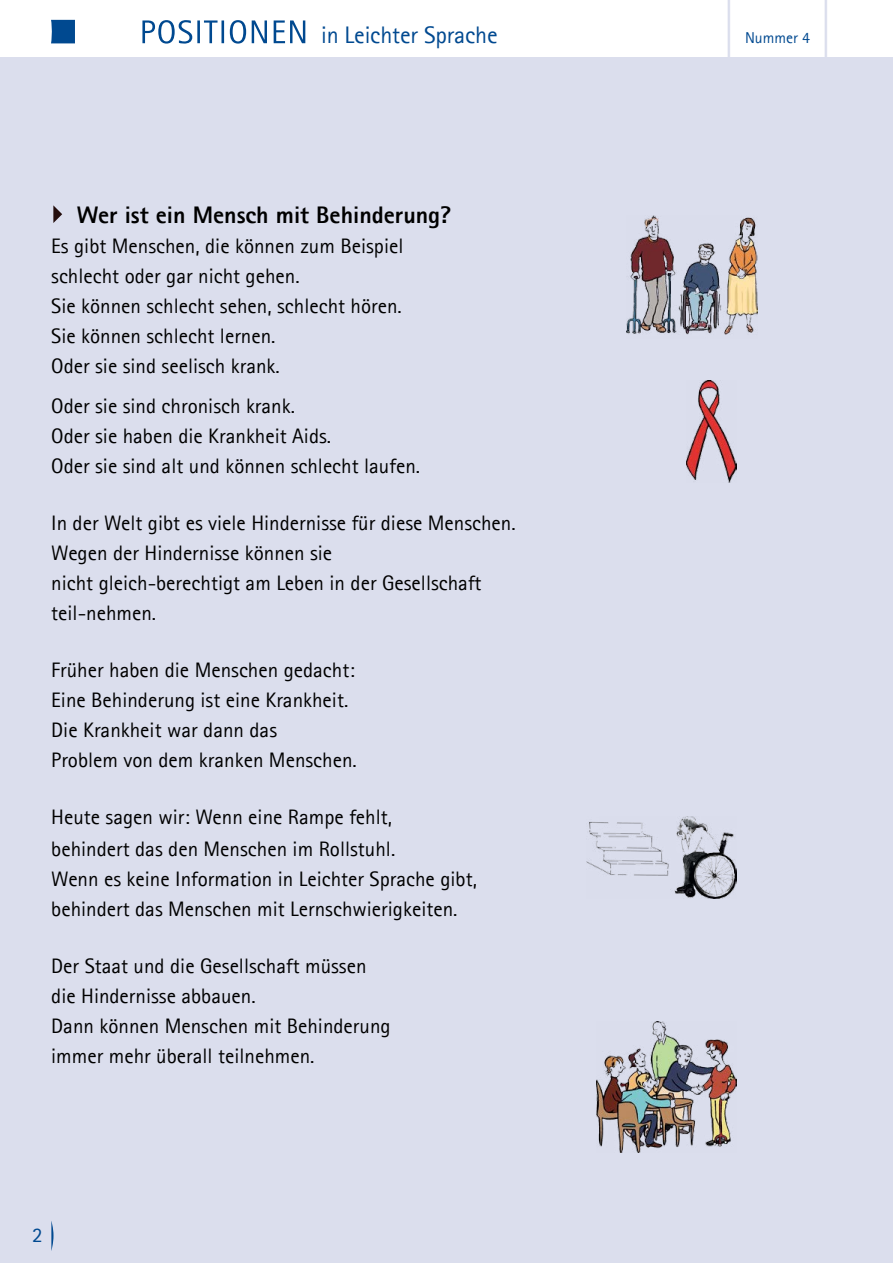
<style>
.page{position:relative;width:893px;height:1263px;background:#fff}
.page>*{position:absolute;margin:0;border:0;box-sizing:border-box;transform-origin:0 0}
.t1{font:86.7px "Agfa Rotis Sans Serif";color:#dbdeed;scale:.55 1}
.t2{font:800 24px "Agfa Rotis Sans Serif";color:#000}
.t3{font:24px "Agfa Rotis Sans Serif";letter-spacing:-.005em;color:#004990}
.t4{font:21px/30px "Agfa Rotis Sans Serif";color:#000}
.t5{font:21px "Agfa Rotis Sans Serif";color:#004990}
.t6{font:15.75px "Agfa Rotis Sans Serif";color:#004990}
</style>
<div class="page">
<div style="left:0;top:58px;width:893px;height:1205px;background:#dbdeed"></div>
<svg style="left:51px;top:1221px;width:3px;height:30px"></svg>
<svg style="left:51px;top:20px;width:24px;height:23px"></svg>
<svg style="left:142px;top:20px;width:163px;height:24px"></svg>
<svg style="left:53px;top:205px;width:9px;height:18px"></svg>
<img style="left:687px;top:381px;width:50px;height:101px">
<img style="left:586px;top:817px;width:151px;height:81px">
<img style="left:596px;top:1021px;width:141px;height:131px">
<img style="left:626px;top:215px;width:132px;height:120px">
<p class="t3" style="left:321px;top:21px;width:178px">in Leichter Sprache</p>
<h3 class="t2" style="left:77px;top:199px;width:376px">Wer ist ein Mensch mit Behinderung?</h3>
<p class="t4" style="left:51px;top:231px;width:354px">Es gibt Menschen, die können zum Beispiel schlecht oder gar nicht gehen.</p>
<p class="t4" style="left:51px;top:291px;width:352px">Sie können schlecht sehen, schlecht hören.</p>
<p class="t4" style="left:51px;top:321px;width:226px">Sie können schlecht lernen.</p>
<p class="t4" style="left:51px;top:351px;width:230px">Oder sie sind seelisch krank.</p>
<p class="t4" style="left:51px;top:391px;width:245px">Oder sie sind chronisch krank.</p>
<p class="t4" style="left:51px;top:421px;width:281px">Oder sie haben die Krankheit Aids.</p>
<p class="t4" style="left:51px;top:451px;width:370px">Oder sie sind alt und können schlecht laufen.</p>
<p class="t4" style="left:51px;top:508px;width:466px">In der Welt gibt es viele Hindernisse für diese Menschen.</p>
<p class="t4" style="left:51px;top:538px;width:283px">Wegen der Hindernisse können sie</p>
<p class="t4" style="left:51px;top:568px;width:432px">nicht gleich-berechtigt am Leben in der Gesellschaft</p>
<p class="t4" style="left:51px;top:598px;width:106px">teil-nehmen.</p>
<p class="t4" style="left:51px;top:655px;width:305px">Früher haben die Menschen gedacht:</p>
<p class="t4" style="left:51px;top:685px;width:299px">Eine Behinderung ist eine Krankheit.</p>
<p class="t4" style="left:51px;top:715px;width:307px">Die Krankheit war dann das<br>Problem von dem kranken Menschen.</p>
<p class="t4" style="left:51px;top:801px;width:346px;line-height:31.5px">Heute sagen wir: Wenn eine Rampe fehlt, behindert das den Menschen im Rollstuhl.</p>
<p class="t4" style="left:51px;top:863px;width:427px">Wenn es keine Information in Leichter Sprache gibt, behindert das Menschen mit Lernschwierigkeiten.</p>
<p class="t4" style="left:51px;top:950px;width:317px">Der Staat und die Gesellschaft müssen</p>
<p class="t4" style="left:51px;top:980px;width:206px">die Hindernisse abbauen.</p>
<p class="t4" style="left:51px;top:1010px;width:341px">Dann können Menschen mit Behinderung immer mehr überall teilnehmen.</p>
<p class="t5" style="left:32px;top:1222px;width:12px">2</p>
<h1 class="t1" style="left:721px;top:-33px;width:30px">|</h1>
<p class="t6" style="left:745px;top:28px;width:67px">Nummer 4</p>
<h1 class="t1" style="left:818px;top:-33px;width:30px">|</h1>
</div>
